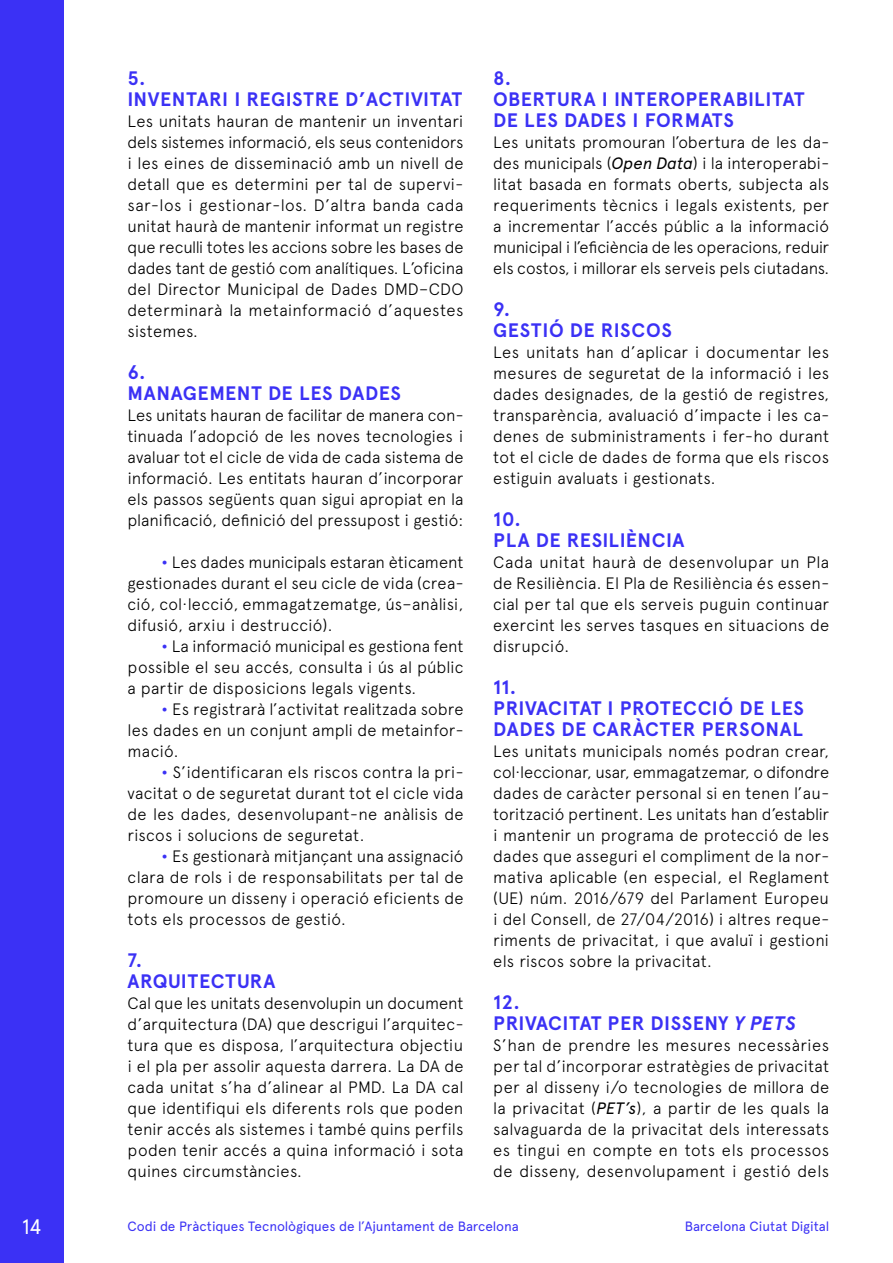
<style>
.page{position:relative;width:893px;height:1263px;background:#fff}
.page>*{position:absolute;margin:0;border:0;box-sizing:border-box;transform-origin:0 0}
.t1{font:21px "Apercu";color:#fff}
.t2{font:700 19.5px/21px "Apercu";letter-spacing:.025em;color:#3b31f5}
.t3{font:300 16.5px/21px "Apercu";letter-spacing:.01em;color:#000;text-align:justify}
.t4{font:13.5px "Apercu";letter-spacing:-.005em;color:#3b31f5}
.s1{font-weight:700;color:#3b31f5}
.s2{font-weight:400;font-style:italic}
.s3{font-style:italic}
</style>
<div class="page">
<div style="left:0;top:0;width:64px;height:1263px;background:#3b31f5"></div>
<p class="t1" style="left:22px;top:1214px;width:21px">14</p>
<p class="t2" style="left:128px;top:68px;width:336px">5.<br>INVENTARI I REGISTRE D’ACTIVITAT</p>
<p class="t3" style="left:128px;top:110px;width:337px">Les unitats hauran de mantenir un inventari dels sistemes informació, els seus contenidors i les eines de disseminació amb un nivell de detall que es determini per tal de supervi&shy;sar-los i gestionar-los. D’altra banda cada unitat haurà de mantenir informat un registre que reculli totes les accions sobre les bases de dades tant de gestió com analítiques. L’oficina del Director Municipal de Dades DMD–CDO determinarà la metainformació d’aquestes sistemes.</p>
<p class="t2" style="left:128px;top:362px;width:275px">6.<br>MANAGEMENT DE LES DADES</p>
<p class="t3" style="left:128px;top:404px;width:337px">Les unitats hauran de facilitar de manera con&shy;tinuada l’adopció de les noves tecnologies i avaluar tot el cicle de vida de cada sistema de informació. Les entitats hauran d’incorporar els passos següents quan sigui apropiat en la planificació, definició del pressupost i gestió:</p>
<p class="t3" style="left:128px;top:551px;width:337px;text-indent:34px"><span class="s1">•</span> Les dades municipals estaran èticament gestionades durant el seu cicle de vida (crea&shy;ció, col·lecció, emmagatzematge, ús–anàlisi, difusió, arxiu i destrucció).</p>
<p class="t3" style="left:128px;top:635px;width:337px;text-indent:34px"><span class="s1">•</span> La informació municipal es gestiona fent possible el seu accés, consulta i ús al públic a partir de disposicions legals vigents.</p>
<p class="t3" style="left:128px;top:698px;width:337px;text-indent:34px"><span class="s1">•</span> Es registrarà l’activitat realitzada sobre les dades en un conjunt ampli de metainfor&shy;mació.</p>
<p class="t3" style="left:128px;top:761px;width:337px;text-indent:34px"><span class="s1">•</span> S’identificaran els riscos contra la pri&shy;vacitat o de seguretat durant tot el cicle vida de les dades, desenvolupant-ne anàlisis de riscos i solucions de seguretat.</p>
<p class="t3" style="left:128px;top:845px;width:337px;text-indent:34px"><span class="s1">•</span> Es gestionarà mitjançant una assignació clara de rols i de responsabilitats per tal de promoure un disseny i operació eficients de tots els processos de gestió.</p>
<p class="t2" style="left:128px;top:950px;width:150px">7.<br>ARQUITECTURA</p>
<p class="t3" style="left:128px;top:992px;width:337px">Cal que les unitats desenvolupin un document d’arquitectura (DA) que descrigui l’arquitec&shy;tura que es disposa, l’arquitectura objectiu i el pla per assolir aquesta darrera. La DA de cada unitat s’ha d’alinear al PMD. La DA cal que identifiqui els diferents rols que poden tenir accés als sistemes i també quins perfils poden tenir accés a quina informació i sota quines circumstàncies.</p>
<p class="t2" style="left:493px;top:68px;width:313px">8.<br>OBERTURA I INTEROPERABILITAT<br>DE LES DADES I FORMATS</p>
<p class="t3" style="left:493px;top:131px;width:337px">Les unitats promouran l’obertura de les da&shy;des municipals (<span class="s2">Open Data</span>) i la interoperabi&shy;litat basada en formats oberts, subjecta als requeriments tècnics i legals existents, per a incrementar l’accés públic a la informació municipal i l’eficiència de les operacions, reduir els costos, i millorar els serveis pels ciutadans.</p>
<p class="t2" style="left:493px;top:299px;width:180px">9.<br>GESTIÓ DE RISCOS</p>
<p class="t3" style="left:493px;top:341px;width:337px">Les unitats han d’aplicar i documentar les mesures de seguretat de la informació i les dades designades, de la gestió de registres, transparència, avaluació d’impacte i les ca&shy;denes de subministraments i fer-ho durant tot el cicle de dades de forma que els riscos estiguin avaluats i gestionats.</p>
<p class="t2" style="left:493px;top:509px;width:193px">10.<br>PLA DE RESILIÈNCIA</p>
<p class="t3" style="left:493px;top:551px;width:337px">Cada unitat haurà de desenvolupar un Pla de Resiliència. El Pla de Resiliència és essen&shy;cial per tal que els serveis puguin continuar exercint les serves tasques en situacions de disrupció.</p>
<p class="t2" style="left:493px;top:677px;width:312px">11.<br>PRIVACITAT I PROTECCIÓ DE LES<br>DADES DE CARÀCTER PERSONAL</p>
<p class="t3" style="left:493px;top:740px;width:337px">Les unitats municipals només podran crear, col·leccionar, usar, emmagatzemar, o difondre dades de caràcter personal si en tenen l’au&shy;torització pertinent. Les unitats han d’establir i mantenir un programa de protecció de les dades que asseguri el compliment de la nor&shy;mativa aplicable (en especial, el Reglament (UE) núm. 2016/679 del Parlament Europeu i del Consell, de 27/04/2016) i altres reque&shy;riments de privacitat, i que avaluï i gestioni els riscos sobre la privacitat.</p>
<p class="t2" style="left:493px;top:992px;width:304px">12.<br>PRIVACITAT PER DISSENY <span class="s3">Y PETS</span></p>
<p class="t3" style="left:493px;top:1034px;width:337px">S’han de prendre les mesures necessàries per tal d’incorporar estratègies de privacitat per al disseny i/o tecnologies de millora de la privacitat (<span class="s2">PET’s</span>), a partir de les quals la salvaguarda de la privacitat dels interessats es tingui en compte en tots els processos de disseny, desenvolupament i gestió dels</p>
<p class="t4" style="left:128px;top:1218px;width:393px">Codi de Pràctiques Tecnològiques de l’Ajuntament de Barcelona</p>
<p class="t4" style="left:685px;top:1218px;width:146px">Barcelona Ciutat Digital</p>
</div>
